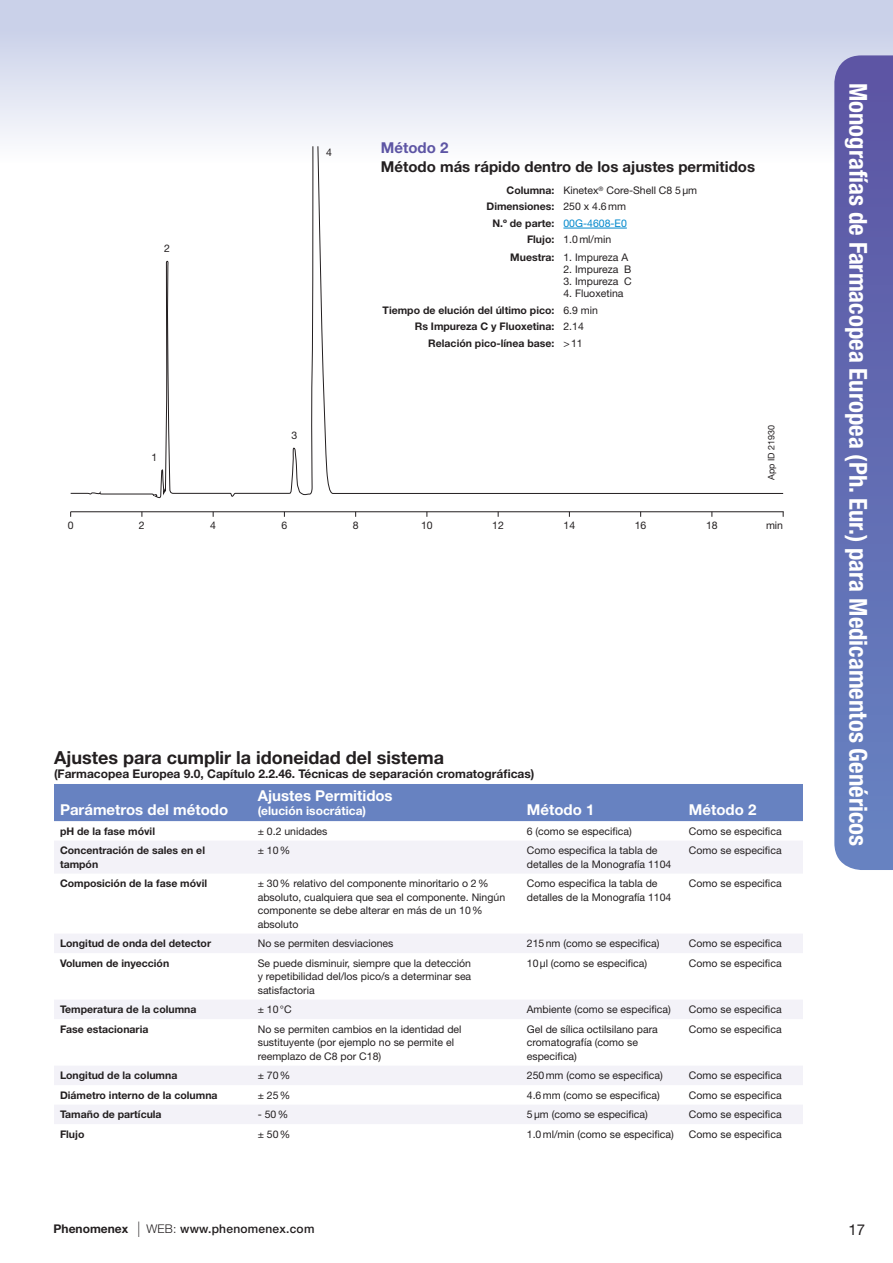
<style>
.page{position:relative;width:893px;height:1263px;background:#fff}
.page>*{position:absolute;margin:0;border:0;box-sizing:border-box;transform-origin:0 0}
.t1{font:700 condensed 24.75px "Helvetica Neue LT Std";color:#fff}
.Pure__Subhead{font:700 18px "Helvetica Neue LT Std";color:#231f20}
.Table_header_Rev{font:700 15px "Helvetica Neue LT Std";color:#fff}
.Pure__Subhead_2a{font:700 15px "Helvetica Neue LT Std";color:#231f20}
.Pure__Subhead_2_EU{font:700 15px "Helvetica Neue LT Std";color:#5d55a4}
.t2{font:15px "Helvetica Neue LT Std";color:#231f20}
.Pure__Subhead_a{font:700 12px "Helvetica Neue LT Std";color:#231f20}
.t3{font:500 12px "Helvetica Neue LT Pro";letter-spacing:.02em;color:#231f20}
.Table_Heaer_Rev_a{font:700 12px "Helvetica Neue LT Std";color:#fff}
.Table_text{font:10.5px/13.5px "Helvetica Neue LT Std";color:#231f20}
.Table_Text_B_L{font:700 10.5px/13.5px "Helvetica Neue LT Std";color:#231f20}
.Conditions_Bold_R{font:700 10.5px "Helvetica Neue LT Std";color:#231f20}
.Conditions_Text_L{font:10.5px "Helvetica Neue LT Std";color:#231f20}
.Conditions_Text_L-2{font:10.5px "Helvetica Neue LT Std";color:#08c}
.Pure_App_ID{font:9px "Helvetica Neue LT Std";color:#231f20}
.s1{font-weight:700}
.s2{font-weight:400;font-stretch:condensed;font-size:21.6px}
.s3{font-weight:300}
</style>
<div class="page">
<div style="left:0;top:0;width:893px;height:163px;background:linear-gradient(to bottom,#c2cae6,#fcfdfd)"></div>
<div style="left:54px;top:784px;width:749px;height:37px;background:#6782c1"></div>
<svg style="left:54px;top:841px;width:749px;height:283px"></svg>
<hr style="left:71px;top:511px;width:713px;height:1px;background:#231f20">
<svg style="left:317px;top:146px;width:467px;height:348px"></svg>
<svg style="left:70px;top:146px;width:244px;height:353px"></svg>
<hr style="left:563px;top:228px;width:64px;height:1px;background:#08c">
<svg style="left:834px;top:55px;width:59px;height:815px;background:#636db3"></svg>
<p class="Table_text" style="left:164px;top:241px;width:7px">2</p>
<p class="Table_text" style="left:151px;top:450px;width:7px">1</p>
<p class="Table_text" style="left:68px;top:518px;width:7px">0</p>
<p class="Table_text" style="left:139px;top:518px;width:7px">2</p>
<p class="Table_text" style="left:210px;top:518px;width:7px">4</p>
<p class="Table_text" style="left:326px;top:145px;width:7px">4</p>
<p class="Pure__Subhead_2_EU" style="left:381px;top:139px;width:69px">Método 2</p>
<p class="Pure__Subhead_2a" style="left:381px;top:157px;width:376px">Método más rápido dentro de los ajustes permitidos</p>
<p class="Conditions_Bold_R" style="left:507px;top:184px;width:49px">Columna:</p>
<p class="Conditions_Text_L" style="left:563px;top:184px;width:135px">Kinetex<sup>®</sup> Core-Shell C8 5µm</p>
<p class="Conditions_Bold_R" style="left:487px;top:200px;width:69px">Dimensiones:</p>
<p class="Conditions_Text_L" style="left:563px;top:200px;width:64px">250 x 4.6mm</p>
<p class="Conditions_Bold_R" style="left:492px;top:217px;width:64px">N.º de parte:</p>
<p class="Conditions_Text_L-2" style="left:563px;top:217px;width:65px">00G-4608-E0</p>
<p class="Conditions_Bold_R" style="left:527px;top:233px;width:29px">Flujo:</p>
<p class="Conditions_Text_L" style="left:563px;top:233px;width:49px">1.0ml/min</p>
<p class="Conditions_Bold_R" style="left:510px;top:251px;width:46px">Muestra:</p>
<p class="Conditions_Text_L" style="left:563px;top:251px;width:66px">1. Impureza A</p>
<p class="Conditions_Text_L" style="left:563px;top:263px;width:70px">2. Impureza B</p>
<p class="Conditions_Text_L" style="left:563px;top:275px;width:70px">3. Impureza C</p>
<p class="Conditions_Text_L" style="left:563px;top:287px;width:62px">4. Fluoxetina</p>
<p class="Conditions_Bold_R" style="left:383px;top:303px;width:173px">Tiempo de elución del último pico:</p>
<p class="Conditions_Text_L" style="left:563px;top:304px;width:36px">6.9 min</p>
<p class="Conditions_Bold_R" style="left:415px;top:320px;width:141px">Rs Impureza C y Fluoxetina:</p>
<p class="Conditions_Text_L" style="left:563px;top:320px;width:22px">2.14</p>
<p class="Conditions_Bold_R" style="left:428px;top:336px;width:128px">Relación pico-línea base:</p>
<p class="Conditions_Text_L" style="left:563px;top:337px;width:21px">&gt;11</p>
<p class="Table_text" style="left:291px;top:428px;width:7px">3</p>
<p class="Table_text" style="left:281px;top:518px;width:7px">6</p>
<p class="Pure_App_ID" style="left:766px;top:480px;width:57px;rotate:-90deg">App ID 21930</p>
<p class="Table_text" style="left:353px;top:518px;width:7px">8</p>
<p class="Table_text" style="left:421px;top:518px;width:13px">10</p>
<p class="Table_text" style="left:492px;top:518px;width:13px">12</p>
<p class="Table_text" style="left:564px;top:518px;width:13px">14</p>
<p class="Table_text" style="left:635px;top:518px;width:13px">16</p>
<p class="Table_text" style="left:706px;top:518px;width:13px">18</p>
<p class="Table_text" style="left:766px;top:518px;width:19px">min</p>
<p class="Pure__Subhead" style="left:54px;top:747px;width:392px">Ajustes para cumplir la idoneidad del sistema</p>
<p class="Pure__Subhead_a" style="left:54px;top:766px;width:482px">(Farmacopea Europea 9.0, Capítulo 2.2.46. Técnicas de separación cromatográficas)</p>
<p class="Table_header_Rev" style="left:60px;top:800px;width:170px">Parámetros del método</p>
<p class="Table_header_Rev" style="left:258px;top:786px;width:136px">Ajustes Permitidos</p>
<p class="Table_Heaer_Rev_a" style="left:258px;top:803px;width:110px">(elución isocrática)</p>
<p class="Table_header_Rev" style="left:527px;top:800px;width:69px">Método 1</p>
<p class="Table_header_Rev" style="left:689px;top:800px;width:69px">Método 2</p>
<p class="Table_Text_B_L" style="left:60px;top:824px;width:97px">pH de la fase móvil</p>
<p class="Table_text" style="left:258px;top:824px;width:71px">± 0.2 unidades</p>
<p class="Table_text" style="left:527px;top:824px;width:107px">6 (como se especifica)</p>
<p class="Table_text" style="left:689px;top:824px;width:94px">Como se especifica</p>
<p class="Table_Text_B_L" style="left:60px;top:843px;width:147px">Concentración de sales en el tampón</p>
<p class="Table_text" style="left:258px;top:843px;width:34px">± 10%</p>
<p class="Table_text" style="left:527px;top:843px;width:146px">Como especifica la tabla de detalles de la Monografía 1104</p>
<p class="Table_text" style="left:689px;top:843px;width:94px">Como se especifica</p>
<p class="Table_Text_B_L" style="left:60px;top:876px;width:149px">Composición de la fase móvil</p>
<p class="Table_text" style="left:258px;top:876px;width:249px">± 30% relativo del componente minoritario o 2% absoluto, cualquiera que sea el componente. Ningún componente se debe alterar en más de un 10% absoluto</p>
<p class="Table_text" style="left:527px;top:876px;width:146px">Como especifica la tabla de detalles de la Monografía 1104</p>
<p class="Table_text" style="left:689px;top:876px;width:94px">Como se especifica</p>
<p class="Table_Text_B_L" style="left:60px;top:936px;width:153px">Longitud de onda del detector</p>
<p class="Table_text" style="left:258px;top:936px;width:137px">No se permiten desviaciones</p>
<p class="Table_text" style="left:527px;top:936px;width:134px">215nm (como se especifica)</p>
<p class="Table_text" style="left:689px;top:936px;width:94px">Como se especifica</p>
<p class="Table_Text_B_L" style="left:60px;top:956px;width:111px">Volumen de inyección</p>
<p class="Table_text" style="left:258px;top:956px;width:215px;text-align:justify">Se puede disminuir, siempre que la detección y repetibilidad del/los pico/s a determinar sea satisfactoria</p>
<p class="Table_text" style="left:527px;top:956px;width:122px">10µl (como se especifica)</p>
<p class="Table_text" style="left:689px;top:956px;width:94px">Como se especifica</p>
<p class="Table_Text_B_L" style="left:60px;top:1002px;width:138px">Temperatura de la columna</p>
<p class="Table_text" style="left:258px;top:1002px;width:35px">± 10°C</p>
<p class="Table_text" style="left:527px;top:1002px;width:145px">Ambiente (como se especifica)</p>
<p class="Table_text" style="left:689px;top:1002px;width:94px">Como se especifica</p>
<p class="Table_Text_B_L" style="left:60px;top:1022px;width:90px">Fase estacionaria</p>
<p class="Table_text" style="left:258px;top:1022px;width:205px">No se permiten cambios en la identidad del sustituyente (por ejemplo no se permite el reemplazo de C8 por C18)</p>
<p class="Table_text" style="left:527px;top:1022px;width:133px">Gel de sílica octilsilano para cromatografía (como se especifica)</p>
<p class="Table_text" style="left:689px;top:1022px;width:94px">Como se especifica</p>
<p class="Table_Text_B_L" style="left:60px;top:1068px;width:119px">Longitud de la columna</p>
<p class="Table_text" style="left:258px;top:1068px;width:34px">± 70%</p>
<p class="Table_text" style="left:527px;top:1068px;width:137px">250mm (como se especifica)</p>
<p class="Table_text" style="left:689px;top:1068px;width:94px">Como se especifica</p>
<p class="Table_Text_B_L" style="left:60px;top:1088px;width:159px">Diámetro interno de la columna</p>
<p class="Table_text" style="left:258px;top:1088px;width:34px">± 25%</p>
<p class="Table_text" style="left:527px;top:1088px;width:134px">4.6mm (como se especifica)</p>
<p class="Table_text" style="left:689px;top:1088px;width:94px">Como se especifica</p>
<p class="Table_Text_B_L" style="left:60px;top:1107px;width:103px">Tamaño de partícula</p>
<p class="Table_text" style="left:258px;top:1107px;width:32px">- 50%</p>
<p class="Table_text" style="left:527px;top:1107px;width:123px">5µm (como se especifica)</p>
<p class="Table_text" style="left:689px;top:1107px;width:94px">Como se especifica</p>
<p class="Table_Text_B_L" style="left:60px;top:1127px;width:26px">Flujo</p>
<p class="Table_text" style="left:258px;top:1127px;width:34px">± 50%</p>
<p class="Table_text" style="left:527px;top:1127px;width:148px">1.0ml/min (como se especifica)</p>
<p class="Table_text" style="left:689px;top:1127px;width:94px">Como se especifica</p>
<h1 class="t1" style="left:873px;top:83px;width:765px;rotate:90deg">Monografías de Farmacopea Europea (Ph. Eur.) para Medicamentos Genéricos</h1>
<p class="t3" style="left:54px;top:1221px;width:262px"><span class="s1">Phenomenex</span> <span class="s2">l</span> <span class="s3">WEB:</span> www.phenomenex.com</p>
<h3 class="t2" style="left:848px;top:1220px;width:18px">17</h3>
</div>
